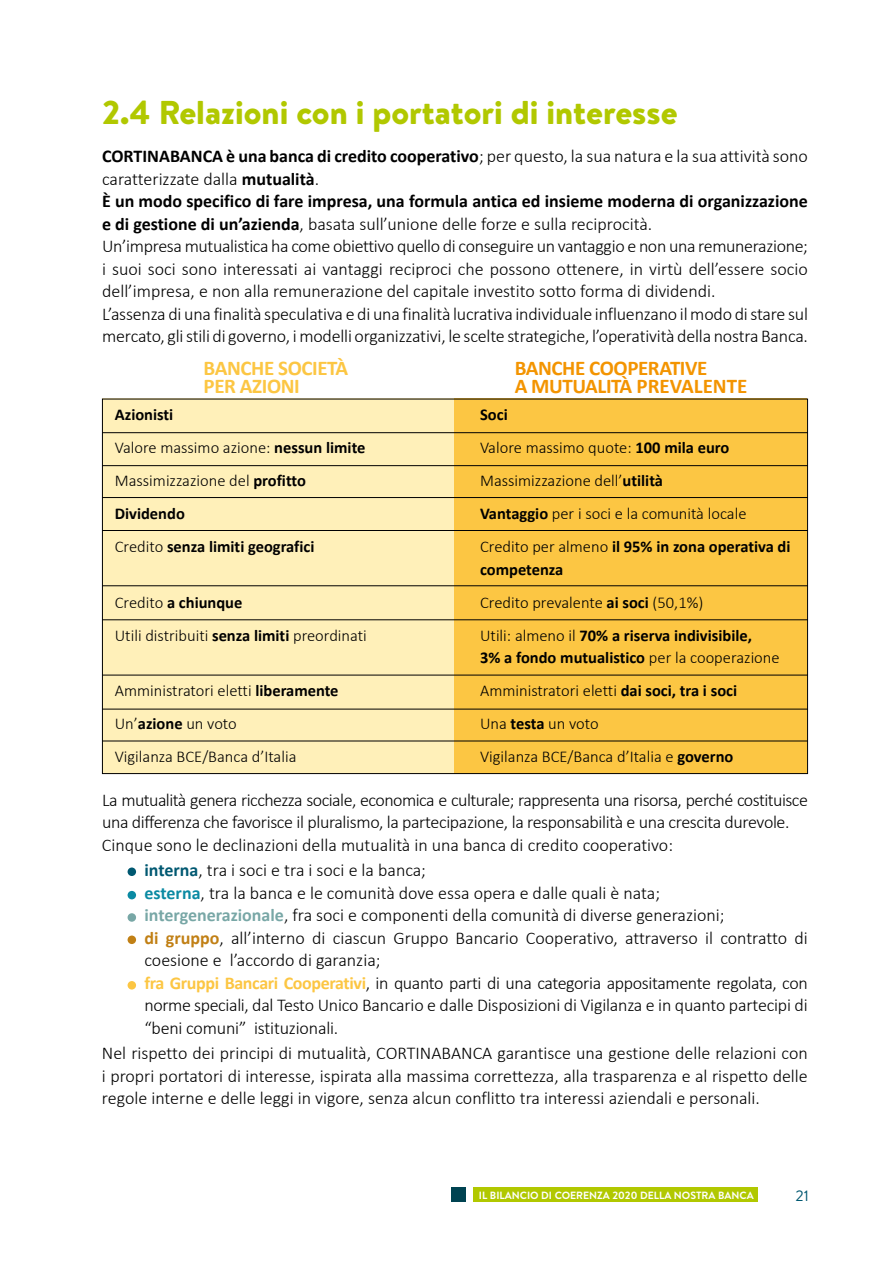
<style>
.page{position:relative;width:893px;height:1263px;background:#fff}
.page>*{position:absolute;margin:0;border:0;box-sizing:border-box;transform-origin:0 0}
.t1{font:900 33px "Brandon Text";color:#b1c800}
.t2{font:700 21px "Calibri";letter-spacing:-.02em;color:#f39400}
.t3{font:700 21px "Calibri";letter-spacing:-.02em;color:#fcc643}
.t4{font:300 18px/22.5px "Calibri";letter-spacing:-.01em;color:#000}
.t5{font:300 16.5px "Calibri";color:#000}
.t6{font:700 16.5px/22.5px "Calibri";color:#000}
.t7{font:15px "Brandon Text";color:#005871}
.t8{font:700 10.5px "Brandon Text";color:#fff}
.s1{font-weight:700}
.s2{font-weight:300}
.s3{font-weight:700;color:#005871}
.s4{font-weight:700;color:#0b8aa3}
.s5{font-weight:700;color:#78a7a6}
.s6{font-weight:700;color:#c18015}
.s7{font-weight:700;color:#fcc643}
</style>
<div class="page">
<div style="left:102px;top:399px;width:352px;height:375px;background:#fff0b9"></div>
<div style="left:454px;top:399px;width:353px;height:375px;background:#fcc643"></div>
<hr style="left:102px;top:432px;width:706px;height:1px;background:#000">
<hr style="left:102px;top:465px;width:706px;height:1px;background:#000">
<hr style="left:102px;top:497px;width:706px;height:1px;background:#000">
<hr style="left:102px;top:530px;width:706px;height:1px;background:#000">
<hr style="left:102px;top:585px;width:706px;height:1px;background:#000">
<hr style="left:102px;top:619px;width:706px;height:1px;background:#000">
<hr style="left:102px;top:675px;width:706px;height:1px;background:#000">
<hr style="left:102px;top:709px;width:706px;height:1px;background:#000">
<hr style="left:102px;top:741px;width:706px;height:1px;background:#000">
<div style="left:128px;top:867px;width:8px;height:9px;background:#005871;border-radius:50%"></div>
<div style="left:128px;top:891px;width:8px;height:8px;background:#0b8aa3;border-radius:50%"></div>
<div style="left:128px;top:913px;width:8px;height:9px;background:#78a7a6;border-radius:50%"></div>
<div style="left:128px;top:935px;width:8px;height:9px;background:#c18015;border-radius:50%"></div>
<div style="left:128px;top:981px;width:8px;height:8px;background:#fcc643;border-radius:50%"></div>
<div style="left:473px;top:1187px;width:285px;height:15px;background:#b1c800"></div>
<div style="left:452px;top:1187px;width:14px;height:15px;background:#004351"></div>
<h1 class="t1" style="left:102px;top:90px;width:577px">2.4 Relazioni con i portatori di interesse</h1>
<p class="t4" style="left:102px;top:145px;width:707px"><span class="s1">CORTINABANCA è una banca di credito cooperativo</span>; per questo, la sua natura e la sua attività sono caratterizzate dalla <span class="s1">mutualità</span>.<br><span class="s1">È un modo specifico di fare impresa, una formula antica ed insieme moderna di organizzazione e di gestione di un’azienda</span>, basata sull’unione delle forze e sulla reciprocità.<br>Un’impresa mutualistica ha come obiettivo quello di conseguire un vantaggio e non una remunerazione; i suoi soci sono interessati ai vantaggi reciproci che possono ottenere, in virtù dell’essere socio dell’impresa, e non alla remunerazione del capitale investito sotto forma di dividendi.<br>L’assenza di una finalità speculativa e di una finalità lucrativa individuale influenzano il modo di stare sul mercato, glistili di governo, imodelli organizzativi, le scelte strategiche, l’operatività della nostra Banca.</p>
<p class="t3" style="left:204px;top:353px;width:146px">BANCHE SOCIETÀ</p>
<p class="t2" style="left:515px;top:353px;width:194px">BANCHE COOPERATIVE</p>
<p class="t3" style="left:204px;top:371px;width:98px">PER AZIONI</p>
<p class="t2" style="left:515px;top:371px;width:234px">A MUTUALITÀ PREVALENTE</p>
<p class="t6" style="left:115px;top:403px;width:60px">Azionisti</p>
<p class="t6" style="left:480px;top:403px;width:29px">Soci</p>
<p class="t5" style="left:115px;top:438px;width:252px">Valore massimo azione: <span class="s1">nessun limite</span></p>
<p class="t5" style="left:480px;top:438px;width:251px">Valore massimo quote: <span class="s1">100 mila euro</span></p>
<p class="t5" style="left:115px;top:471px;width:193px">Massimizzazione del <span class="s1">profitto</span></p>
<p class="t5" style="left:480px;top:471px;width:184px">Massimizzazione dell’<span class="s1">utilità</span></p>
<p class="t6" style="left:115px;top:502px;width:72px">Dividendo</p>
<p class="t5" style="left:480px;top:504px;width:268px"><span class="s1">Vantaggio</span> per i soci e la comunità locale</p>
<p class="t6" style="left:115px;top:535px;width:201px"><span class="s2">Credito</span> senza limiti geografici</p>
<p class="t6" style="left:480px;top:535px;width:312px"><span class="s2">Credito per almeno</span> il 95% in zona operativa di competenza</p>
<p class="t6" style="left:115px;top:591px;width:129px"><span class="s2">Credito</span> a chiunque</p>
<p class="t5" style="left:480px;top:592px;width:225px">Credito prevalente <span class="s1">ai soci</span> (50,1%)</p>
<p class="t5" style="left:115px;top:625px;width:254px">Utili distribuiti <span class="s1">senza limiti</span> preordinati</p>
<p class="t6" style="left:480px;top:624px;width:301px"><span class="s2">Utili: almeno il</span> 70% a riserva indivisibile,<br>3% a fondo mutualistico <span class="s2">per la cooperazione</span></p>
<p class="t5" style="left:115px;top:681px;width:225px">Amministratori eletti <span class="s1">liberamente</span></p>
<p class="t5" style="left:480px;top:681px;width:259px">Amministratori eletti <span class="s1">dai soci, tra i soci</span></p>
<p class="t5" style="left:115px;top:714px;width:124px">Un’<span class="s1">azione</span> un voto</p>
<p class="t5" style="left:480px;top:714px;width:120px">Una <span class="s1">testa</span> un voto</p>
<p class="t5" style="left:115px;top:747px;width:183px">Vigilanza BCE/Banca d’Italia</p>
<p class="t5" style="left:480px;top:747px;width:255px">Vigilanza BCE/Banca d’Italia e <span class="s1">governo</span></p>
<p class="t4" style="left:102px;top:788px;width:707px">La mutualità genera ricchezza sociale, economica e culturale; rappresenta una risorsa, perché costituisce una differenza che favorisce il pluralismo, la partecipazione, la responsabilità e una crescita durevole.<br>Cinque sono le declinazioni della mutualità in una banca di credito cooperativo:</p>
<p class="t4" style="left:144px;top:859px;width:665px"><span class="s3">interna</span>, tra i soci e tra i soci e la banca;<br><span class="s4">esterna</span>, tra la banca e le comunità dove essa opera e dalle quali è nata; <span class="s5">intergenerazionale</span>, fra soci e componenti della comunità di diverse generazioni;<br><span class="s6">di gruppo</span>, all’interno di ciascun Gruppo Bancario Cooperativo, attraverso il contratto di coesione e l’accordo di garanzia;<br><span class="s7">fra Gruppi Bancari Cooperativi</span>, in quanto parti di una categoria appositamente regolata, con norme speciali, dal Testo Unico Bancario e dalle Disposizioni di Vigilanza e in quanto partecipi di “beni comuni” istituzionali.</p>
<p class="t4" style="left:102px;top:1042px;width:707px;text-align:justify">Nel rispetto dei principi di mutualità, CORTINABANCA garantisce una gestione delle relazioni con i propri portatori di interesse, ispirata alla massima correttezza, alla trasparenza e al rispetto delle regole interne e delle leggi in vigore, senza alcun conflitto tra interessi aziendali e personali.</p>
<p class="t8" style="left:479px;top:1188px;width:276px">IL BILANCIO DI COERENZA 2020 DELLA NOSTRA BANCA</p>
<p class="t7" style="left:795px;top:1186px;width:15px">21</p>
</div>
